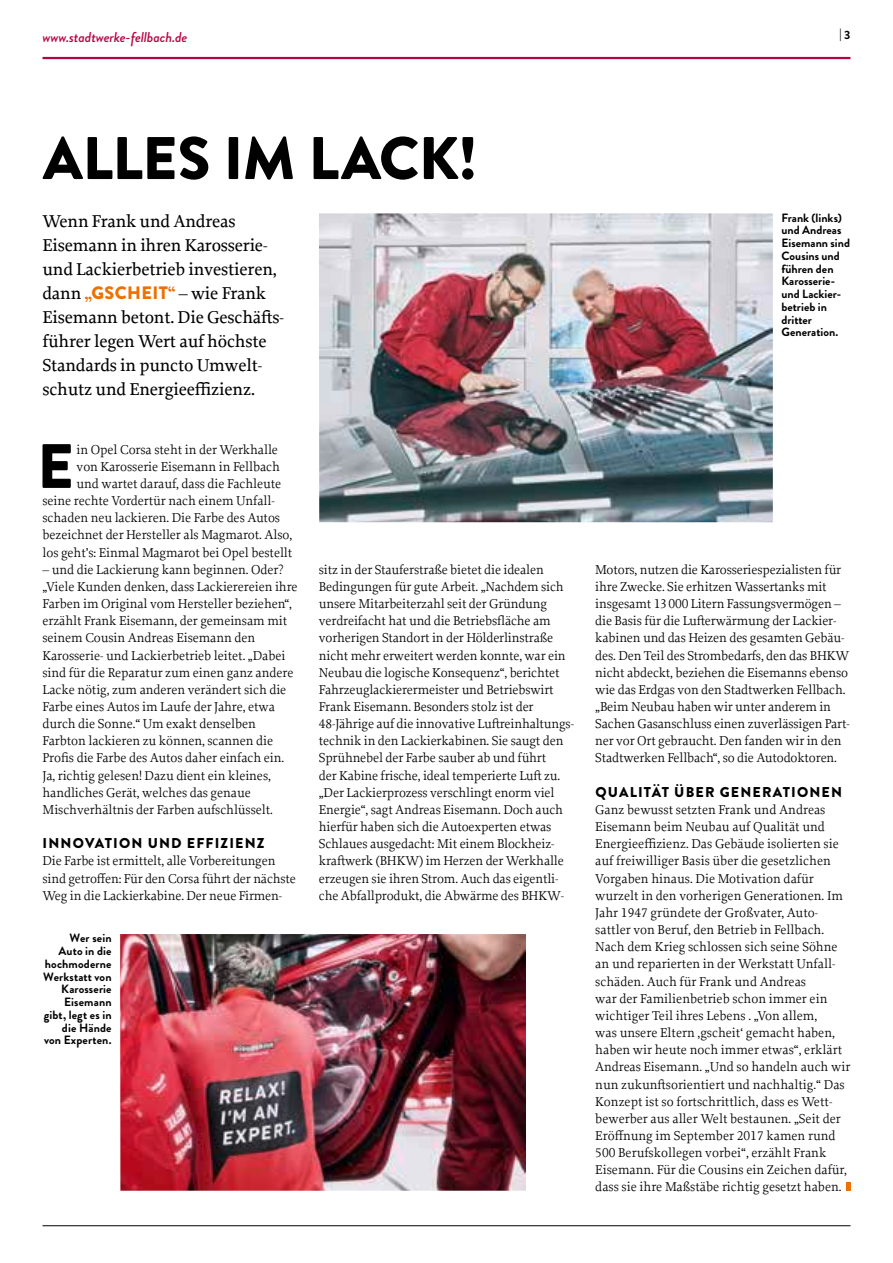
<style>
.page{position:relative;width:893px;height:1263px;background:#fff}
.page>*{position:absolute;margin:0;border:0;box-sizing:border-box;transform-origin:0 0}
.t1{font:900 62.55px "Brandon Grotesque";color:#000}
.t2{font:900 60px "Brandon Grotesque";letter-spacing:-.01em;color:#000}
.t3{font:500 18px/24px "Proforma";letter-spacing:-.01em;color:#000}
.t4{font:900 14.25px "Brandon Grotesque";letter-spacing:.08em;color:#000}
.t5{font:italic 500 14.25px "Brandon Grotesque";letter-spacing:-.01em;color:#b70343}
.t6{font:13.5px/17.1px "Proforma";letter-spacing:-.005em;color:#000}
.t7{font:700 12px/12.8px "Brandon Grotesque";letter-spacing:.005em;color:#000;text-align:right}
.s1{font-family:"Brandon Grotesque";font-weight:900;color:#ed7000}
</style>
<div class="page">
<hr style="left:43px;top:57px;width:807px;height:2px;background:#b70343">
<hr style="left:43px;top:1225px;width:807px;height:1px;background:#000">
<img style="left:319px;top:213px;width:454px;height:309px">
<img style="left:120px;top:934px;width:406px;height:257px">
<svg style="left:846px;top:1182px;width:4px;height:9px"></svg>
<p class="t5" style="left:43px;top:27px;width:146px">www.stadtwerke-fellbach.de</p>
<p class="t7" style="left:839px;top:29px;width:13px">| 3</p>
<h2 class="t2" style="left:43px;top:116px;width:436px">ALLES IM LACK!</h2>
<h3 class="t3" style="left:43px;top:209px;width:243px">Wenn Frank und Andreas<br>Eisemann in ihren Karosserie&shy;und Lackierbetrieb investieren, dann <span class="s1">„GSCHEIT“</span> – wie Frank<br>Eisemann betont. Die Geschäfts&shy;führer legen Wert auf höchste<br>Standards in puncto Umwelt&shy;schutz und Energieeffizienz.</h3>
<h1 class="t1" style="left:37px;top:422px;width:38px">E</h1>
<p class="t6" style="left:77px;top:440px;width:203px">in Opel Corsa steht in der Werkhalle</p>
<p class="t6" style="left:77px;top:458px;width:205px">von Karosserie Eisemann in Fellbach</p>
<p class="t6" style="left:77px;top:475px;width:206px">und wartet darauf, dass die Fachleute</p>
<p class="t6" style="left:43px;top:492px;width:234px">seine rechte Vordertür nach einem Unfall-</p>
<p class="t6" style="left:43px;top:509px;width:239px">schaden neu lackieren. Die Farbe des Autos</p>
<p class="t6" style="left:43px;top:526px;width:251px">bezeichnet der Hersteller als Magmarot. Also,</p>
<p class="t6" style="left:43px;top:543px;width:251px">los geht’s: Einmal Magmarot bei Opel bestellt</p>
<p class="t6" style="left:43px;top:561px;width:257px">– und die Lackierung kann beginnen. Oder? „Viele Kunden denken, dass Lackierereien ihre Farben im Original vom Hersteller beziehen“, erzählt Frank Eisemann, der gemeinsam mit seinem Cousin Andreas Eisemann den Karosserie- und Lackierbetrieb leitet. „Dabei sind für die Reparatur zum einen ganz andere Lacke nötig, zum anderen verändert sich die Farbe eines Autos im Laufe der Jahre, etwa durch die Sonne.“ Um exakt denselben Farbton lackieren zu können, scannen die Profis die Farbe des Autos daher einfach ein.<br>Ja, richtig gelesen! Dazu dient ein kleines, handliches Gerät, welches das genaue Mischverhältnis der Farben aufschlüsselt.</p>
<p class="t4" style="left:43px;top:833px;width:224px">INNOVATION UND EFFIZIENZ</p>
<p class="t6" style="left:43px;top:852px;width:255px">Die Farbe ist ermittelt, alle Vorbereitungen sind getroffen: Für den Corsa führt der nächste<br>Weg in die Lackierkabine. Der neue Firmen-</p>
<p class="t7" style="left:43px;top:932px;width:70px">Wer sein<br>Auto in die hochmoderne<br>Werkstatt von<br>Karosserie<br>Eisemann gibt, legt es in die Hände von Experten.</p>
<p class="t6" style="left:319px;top:561px;width:256px">sitz in der Stauferstraße bietet die idealen Bedingungen für gute Arbeit. „Nachdem sich unsere Mitarbeiterzahl seit der Gründung verdreifacht hat und die Betriebsfläche am vorherigen Standort in der Hölderlinstraße nicht mehr erweitert werden konnte, war ein Neubau die logische Konsequenz“, berichtet Fahrzeuglackierermeister und Betriebswirt Frank Eisemann. Besonders stolz ist der 48-Jährige auf die innovative Luftreinhaltungs&shy;technik in den Lackierkabinen. Sie saugt den Sprühnebel der Farbe sauber ab und führt<br>der Kabine frische, ideal temperierte Luft zu. „Der Lackierprozess verschlingt enorm viel Energie“, sagt Andreas Eisemann. Doch auch hierfür haben sich die Autoexperten etwas Schlaues ausgedacht: Mit einem Blockheiz&shy;kraftwerk (BHKW) im Herzen der Werkhalle erzeugen sie ihren Strom. Auch das eigentli&shy;che Abfallprodukt, die Abwärme des BHKW-</p>
<p class="t7" style="left:781px;top:211px;width:70px;text-align:left">Frank (links) und Andreas<br>Eisemann sind<br>Cousins und führen den<br>Karosserie&shy;und Lackier&shy;betrieb in dritter<br>Generation.</p>
<p class="t6" style="left:595px;top:561px;width:256px">Motors, nutzen die Karosseriespezialisten für ihre Zwecke. Sie erhitzen Wassertanks mit insgesamt 13000 Litern Fassungsvermögen – die Basis für die Lufterwärmung der Lackier&shy;kabinen und das Heizen des gesamten Gebäu&shy;des. Den Teil des Strombedarfs, den das BHKW nicht abdeckt, beziehen die Eisemanns ebenso wie das Erdgas von den Stadtwerken Fellbach. „Beim Neubau haben wir unter anderem in Sachen Gasanschluss einen zuverlässigen Part&shy;ner vor Ort gebraucht. Den fanden wir in den Stadtwerken Fellbach“, so die Autodoktoren.</p>
<p class="t4" style="left:595px;top:782px;width:248px">QUALITÄT ÜBER GENERATIONEN</p>
<p class="t6" style="left:595px;top:801px;width:256px">Ganz bewusst setzten Frank und Andreas Eisemann beim Neubau auf Qualität und Energieeffizienz. Das Gebäude isolierten sie auf freiwilliger Basis über die gesetzlichen Vorgaben hinaus. Die Motivation dafür wurzelt in den vorherigen Generationen. Im Jahr 1947 gründete der Großvater, Auto&shy;sattler von Beruf, den Betrieb in Fellbach.<br>Nach dem Krieg schlossen sich seine Söhne an und reparierten in der Werkstatt Unfall&shy;schäden. Auch für Frank und Andreas<br>war der Familienbetrieb schon immer ein wichtiger Teil ihres Lebens . „Von allem,<br>was unsere Eltern ‚gscheit‘ gemacht haben, haben wir heute noch immer etwas“, erklärt Andreas Eisemann. „Und so handeln auch wir nun zukunftsorientiert und nachhaltig.“ Das Konzept ist so fortschrittlich, dass es Wett&shy;bewerber aus aller Welt bestaunen. „Seit der Eröffnung im September 2017 kamen rund 500 Berufskollegen vorbei“, erzählt Frank Eisemann. Für die Cousins ein Zeichen dafür, dass sie ihre Maßstäbe richtig gesetzt haben.</p>
</div>
